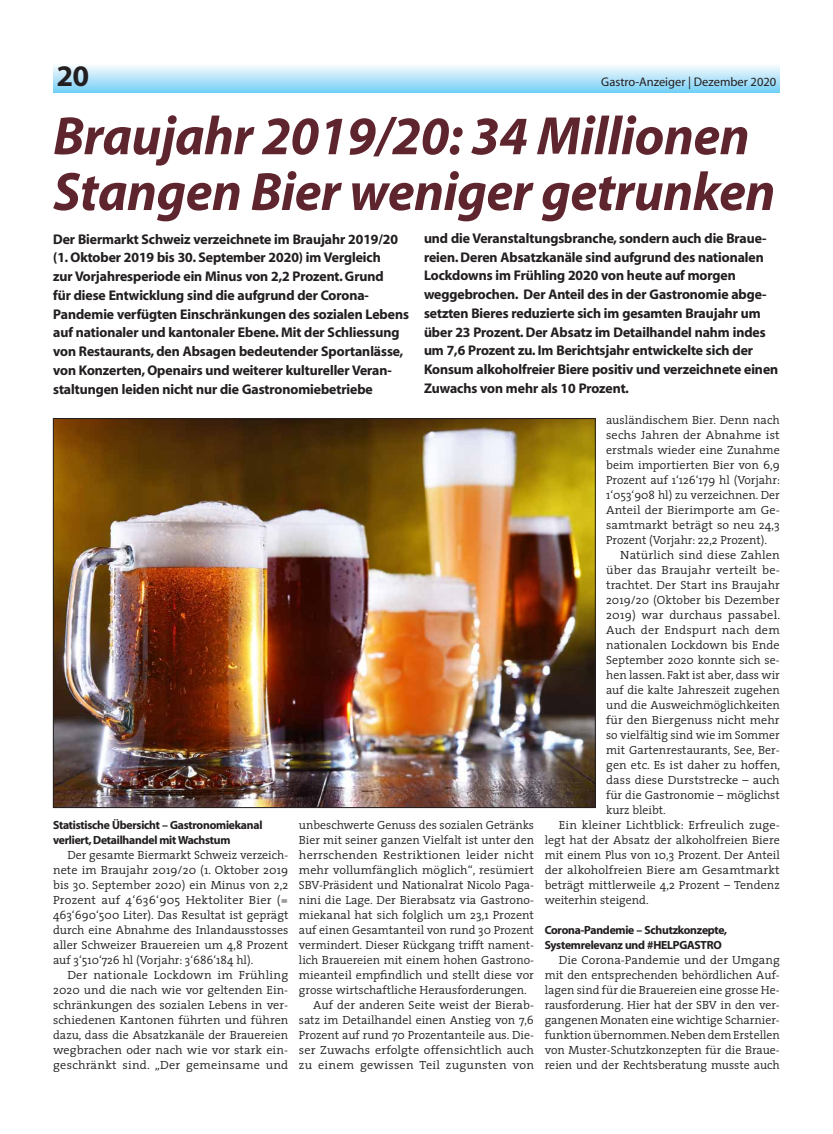
<style>
.page{position:relative;width:833px;height:1134px;background:#fff}
.page>*{position:absolute;margin:0;border:0;box-sizing:border-box;transform-origin:0 0}
.t1{font:italic 700 54.38px/55.8px "Myriad";letter-spacing:-.01em;color:#5f252e}
.t2{font:30px "Myriad Headline";color:#231f20}
.t3{font:14px/18.8px "Myriad Headline";color:#231f20}
.t4{font:12.5px "Myriad";color:#231f20}
.t5{font:300 11.88px/15px "The Serif";color:#231f20;text-align:justify}
.t6{font:300 11.88px/15px "The Serif";color:#231f20;text-align:justify;scale:1.04 1}
.t7{font:11.88px/15px "Myriad Headline";letter-spacing:-.015em;color:#231f20}
.t8{font:300 11.88px "The Serif";letter-spacing:.02em;color:#231f20;scale:1.04 1}
</style>
<div class="page">
<div style="left:53px;top:64px;width:727px;height:28px;background:linear-gradient(to bottom,#fbfcfe,#7dd2f6)"></div>
<img style="left:55px;top:420px;width:538px;height:386px">
<h2 class="t2" style="left:57px;top:61px;width:34px">20</h2>
<p class="t4" style="left:601px;top:76px;width:176px">Gastro-Anzeiger | Dezember 2020</p>
<h1 class="t1" style="left:53px;top:110px;width:723px">Braujahr 2019/20: 34 Millionen<br>Stangen Bier weniger getrunken</h1>
<p class="t3" style="left:53px;top:230px;width:357px">Der Biermarkt Schweiz verzeichnete im Braujahr 2019/20 (1. Oktober 2019 bis 30. September 2020) im Vergleich<br>zur Vorjahresperiode ein Minus von 2,2 Prozent. Grund<br>für diese Entwicklung sind die aufgrund der Corona-Pandemie verfügten Einschränkungen des sozialen Lebens auf nationaler und kantonaler Ebene. Mit der Schliessung von Restaurants, den Absagen bedeutender Sportanlässe, von Konzerten, Openairs und weiterer kultureller Veran&shy;staltungen leiden nicht nur die Gastronomiebetriebe</p>
<p class="t3" style="left:424px;top:229px;width:356px">und die Veranstaltungsbranche, sondern auch die Braue&shy;reien. Deren Absatzkanäle sind aufgrund des nationalen Lockdowns im Frühling 2020 von heute auf morgen weggebrochen. Der Anteil des in der Gastronomie abge&shy;setzten Bieres reduzierte sich im gesamten Braujahr um über 23 Prozent. Der Absatz im Detailhandel nahm indes um 7,6 Prozent zu. Im Berichtsjahr entwickelte sich der Konsum alkoholfreier Biere positiv und verzeichnete einen Zuwachs von mehr als 10 Prozent.</p>
<p class="t7" style="left:53px;top:818px;width:211px">Statistische Übersicht – Gastronomiekanal verliert, Detailhandel mit Wachstum</p>
<p class="t5" style="left:53px;top:847px;width:237px;text-indent:14px">Der gesamte Biermarkt Schweiz verzeich&shy;nete im Braujahr 2019/20 (1. Oktober 2019 bis 30. September 2020) ein Minus von 2,2<br>Prozent auf 4‘636‘905 Hektoliter Bier (= 463‘690‘500 Liter). Das Resultat ist geprägt durch eine Abnahme des Inlandausstosses aller Schweizer Brauereien um 4,8 Prozent auf 3‘510‘726 hl (Vorjahr: 3‘686‘184 hl).</p>
<p class="t6" style="left:53px;top:967px;width:228px;text-indent:14px">Der nationale Lockdown im Frühling 2020 und die nach wie vor geltenden Ein&shy;schränkungen des sozialen Lebens in ver&shy;schiedenen Kantonen führten und führen dazu, dass die Absatzkanäle der Brauereien wegbrachen oder nach wie vor stark ein&shy;geschränkt sind. „Der gemeinsame und</p>
<p class="t5" style="left:299px;top:817px;width:237px">unbeschwerte Genuss des sozialen Getränks</p>
<p class="t5" style="left:299px;top:832px;width:237px">Bier mit seiner ganzen Vielfalt ist unter den</p>
<p class="t6" style="left:299px;top:847px;width:227px">herrschenden Restriktionen leider nicht</p>
<p class="t5" style="left:299px;top:862px;width:236px">mehr vollumfänglich möglich“, resümiert</p>
<p class="t5" style="left:299px;top:877px;width:237px">SBV-Präsident und Nationalrat Nicolo Paga-</p>
<p class="t5" style="left:299px;top:892px;width:237px">nini die Lage. Der Bierabsatz via Gastrono-</p>
<p class="t5" style="left:299px;top:907px;width:237px">miekanal hat sich folglich um 23,1 Prozent</p>
<p class="t5" style="left:299px;top:922px;width:237px">auf einen Gesamtanteil von rund 30 Prozent</p>
<p class="t5" style="left:299px;top:937px;width:237px">vermindert. Dieser Rückgang trifft nament-</p>
<p class="t5" style="left:299px;top:952px;width:237px">lich Brauereien mit einem hohen Gastrono-</p>
<p class="t5" style="left:299px;top:967px;width:236px">mieanteil empfindlich und stellt diese vor</p>
<p class="t5" style="left:299px;top:982px;width:229px">grosse wirtschaftliche Herausforderungen.</p>
<p class="t5" style="left:313px;top:997px;width:222px">Auf der anderen Seite weist der Bierab-</p>
<p class="t5" style="left:299px;top:1012px;width:236px">satz im Detailhandel einen Anstieg von 7,6</p>
<p class="t5" style="left:299px;top:1027px;width:237px">Prozent auf rund 70 Prozentanteile aus. Die-</p>
<p class="t6" style="left:299px;top:1042px;width:228px">ser Zuwachs erfolgte offensichtlich auch</p>
<p class="t8" style="left:299px;top:1055px;width:228px">zu einem gewissen Teil zugunsten von</p>
<p class="t5" style="left:606px;top:412px;width:175px">ausländischem Bier. Denn nach sechs Jahren der Abnahme ist erstmals wieder eine Zunahme beim importierten Bier von 6,9<br>Prozent auf 1‘126‘179 hl (Vorjahr:<br>1‘053‘908 hl) zu verzeichnen. Der Anteil der Bierimporte am Ge&shy;samtmarkt beträgt so neu 24,3<br>Prozent (Vorjahr: 22,2 Prozent).</p>
<p class="t6" style="left:620px;top:547px;width:155px">Natürlich sind diese Zahlen</p>
<p class="t6" style="left:606px;top:562px;width:168px">über das Braujahr verteilt be-</p>
<p class="t5" style="left:606px;top:577px;width:175px">trachtet. Der Start ins Braujahr</p>
<p class="t5" style="left:606px;top:592px;width:175px">2019/20 (Oktober bis Dezember</p>
<p class="t8" style="left:606px;top:605px;width:169px">2019) war durchaus passabel.</p>
<p class="t6" style="left:606px;top:622px;width:168px">Auch der Endspurt nach dem</p>
<p class="t6" style="left:606px;top:637px;width:168px">nationalen Lockdown bis Ende</p>
<p class="t5" style="left:606px;top:652px;width:175px">September 2020 konnte sich se-</p>
<p class="t5" style="left:606px;top:667px;width:175px">hen lassen. Fakt ist aber, dass wir</p>
<p class="t5" style="left:606px;top:682px;width:175px">auf die kalte Jahreszeit zugehen</p>
<p class="t5" style="left:606px;top:697px;width:175px">und die Ausweichmöglichkeiten</p>
<p class="t5" style="left:606px;top:712px;width:175px">für den Biergenuss nicht mehr</p>
<p class="t5" style="left:606px;top:727px;width:175px">so vielfältig sind wie im Sommer</p>
<p class="t5" style="left:606px;top:742px;width:175px">mit Gartenrestaurants, See, Ber-</p>
<p class="t5" style="left:606px;top:757px;width:176px">gen etc. Es ist daher zu hoffen,</p>
<p class="t5" style="left:606px;top:772px;width:175px">dass diese Durststrecke – auch</p>
<p class="t5" style="left:606px;top:787px;width:175px">für die Gastronomie – möglichst</p>
<p class="t5" style="left:606px;top:802px;width:61px">kurz bleibt.</p>
<p class="t6" style="left:559px;top:817px;width:214px">Ein kleiner Lichtblick: Erfreulich zuge-</p>
<p class="t5" style="left:544px;top:832px;width:237px">legt hat der Absatz der alkoholfreien Biere</p>
<p class="t5" style="left:544px;top:847px;width:237px">mit einem Plus von 10,3 Prozent. Der Anteil</p>
<p class="t6" style="left:544px;top:862px;width:228px">der alkoholfreien Biere am Gesamtmarkt</p>
<p class="t5" style="left:544px;top:877px;width:236px">beträgt mittlerweile 4,2 Prozent – Tendenz</p>
<p class="t5" style="left:544px;top:892px;width:105px">weiterhin steigend.</p>
<p class="t7" style="left:544px;top:923px;width:184px">Corona-Pandemie – Schutzkonzepte,<br>Systemrelevanz und #HELPGASTRO</p>
<p class="t5" style="left:544px;top:952px;width:237px;text-indent:14px">Die Corona-Pandemie und der Umgang mit den entsprechenden behördlichen Auf&shy;lagen sind für die Brauereien eine grosse He&shy;rausforderung. Hier hat der SBV in den ver&shy;gangenen Monaten eine wichtige Scharnier&shy;funktion übernommen. Neben dem Erstellen von Muster-Schutzkonzepten für die Braue&shy;reien und der Rechtsberatung musste auch</p>
</div>
